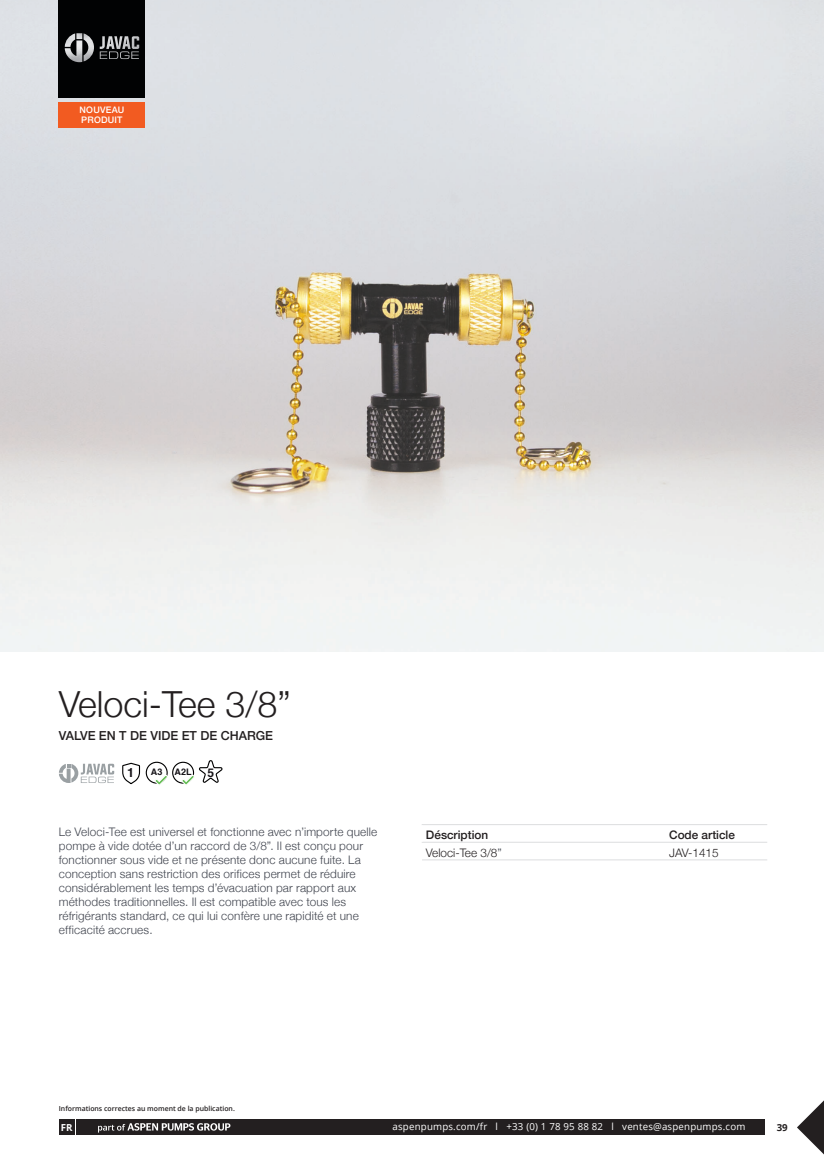
<style>
.page{position:relative;width:824px;height:1166px;background:#fff}
.page>*{position:absolute;margin:0;border:0;box-sizing:border-box;transform-origin:0 0}
.t1{font:300 35.88px "Helvetica Neue";color:#231f20}
.t2{font:700 12.78px "Helvetica";color:#171419}
.t3{font:500 12.42px "Helvetica Neue";color:#231f20}
.t4{font:700 12.08px "Helvetica";color:#171419}
.t5{font:300 11.72px/14.2px "Helvetica Neue";letter-spacing:.015em;color:#40444e}
.t6{font:500 11.72px "Helvetica Neue";color:#231f20}
.t7{font:300 11.72px "Helvetica Neue";color:#231f20}
.t8{font:9.62px "Open Sans";letter-spacing:.02em;color:#fff}
.t9{font:700 9.62px "Open Sans";color:#fff}
.t10{font:700 9.62px "Open Sans";color:#231f20}
.t11{font:700 9.1px "Helvetica";color:#171419}
.t12{font:500 8.92px/9.6px "Helvetica Neue";letter-spacing:.025em;color:#fff}
.t13{font:600 7px "Open Sans";color:#231f20}
.s1{color:#40444e}
</style>
<div class="page">
<img style="left:0;top:0;width:823px;height:652px">
<svg style="left:122px;top:762px;width:18px;height:23px"></svg>
<svg style="left:59px;top:764px;width:55px;height:19px"></svg>
<div style="left:146px;top:762px;width:22px;height:22px;border:1px solid #000001;border-radius:50%"></div>
<div style="left:172px;top:762px;width:22px;height:22px;border:1px solid #000001;border-radius:50%"></div>
<svg style="left:153px;top:774px;width:15px;height:11px"></svg>
<svg style="left:180px;top:760px;width:43px;height:25px"></svg>
<hr style="left:421px;top:824px;width:345px;height:1px;background:#dcdddf">
<hr style="left:421px;top:842px;width:345px;height:1px;background:#dcdddf">
<hr style="left:422px;top:859px;width:344px;height:1px;background:#dcdddf">
<div style="left:59px;top:0;width:86px;height:98px;background:#010203"></div>
<img style="left:99px;top:36px;width:40px;height:24px">
<img style="left:65px;top:33px;width:29px;height:29px">
<div style="left:59px;top:102px;width:86px;height:26px;background:#f25b21"></div>
<div style="left:76px;top:1119px;width:688px;height:16px;background:#231f20"></div>
<div style="left:59px;top:1119px;width:15px;height:16px;background:#231f20"></div>
<svg style="left:98px;top:1123px;width:132px;height:9px"></svg>
<svg style="left:797px;top:1101px;width:26px;height:53px"></svg>
<p class="t12" style="left:79px;top:105px;width:46px">NOUVEAU<br>PRODUIT</p>
<h1 class="t1" style="left:59px;top:682px;width:233px">Veloci-Tee 3/8”</h1>
<p class="t3" style="left:59px;top:728px;width:216px">VALVE EN T DE VIDE ET DE CHARGE</p>
<p class="t2" style="left:127px;top:767px;width:9px">1</p>
<p class="t11" style="left:151px;top:768px;width:13px">A3</p>
<p class="t11" style="left:174px;top:768px;width:19px">A2L</p>
<p class="t4" style="left:207px;top:767px;width:8px">5</p>
<p class="t5" style="left:59px;top:824px;width:320px">Le Veloci-Tee est universel et fonctionne avec n’importe quelle pompe à vide dotée d’un raccord de 3/8”. Il est conçu pour fonctionner sous vide et ne présente donc aucune fuite. La conception sans restriction des orifices permet de réduire considérablement les temps d’évacuation par rapport aux méthodes traditionnelles. Il est compatible avec tous les réfrigérants standard, ce qui lui confère une rapidité et une efficacité accrues.</p>
<p class="t6" style="left:426px;top:828px;width:64px">Déscription</p>
<p class="t6" style="left:669px;top:828px;width:67px">Code article</p>
<p class="t7" style="left:426px;top:845px;width:77px">Veloci-Tee 3/8<span class="s1">”</span></p>
<p class="t7" style="left:669px;top:845px;width:51px">JAV-1415</p>
<p class="t13" style="left:59px;top:1103px;width:177px">Informations correctes au moment de la publication.</p>
<p class="t9" style="left:61px;top:1120px;width:13px">FR</p>
<p class="t8" style="left:392px;top:1120px;width:354px">aspenpumps.com/fr l +33 (0) 1 78 95 88 82 l ventes@aspenpumps.com</p>
<p class="t10" style="left:776px;top:1120px;width:13px">39</p>
</div>
